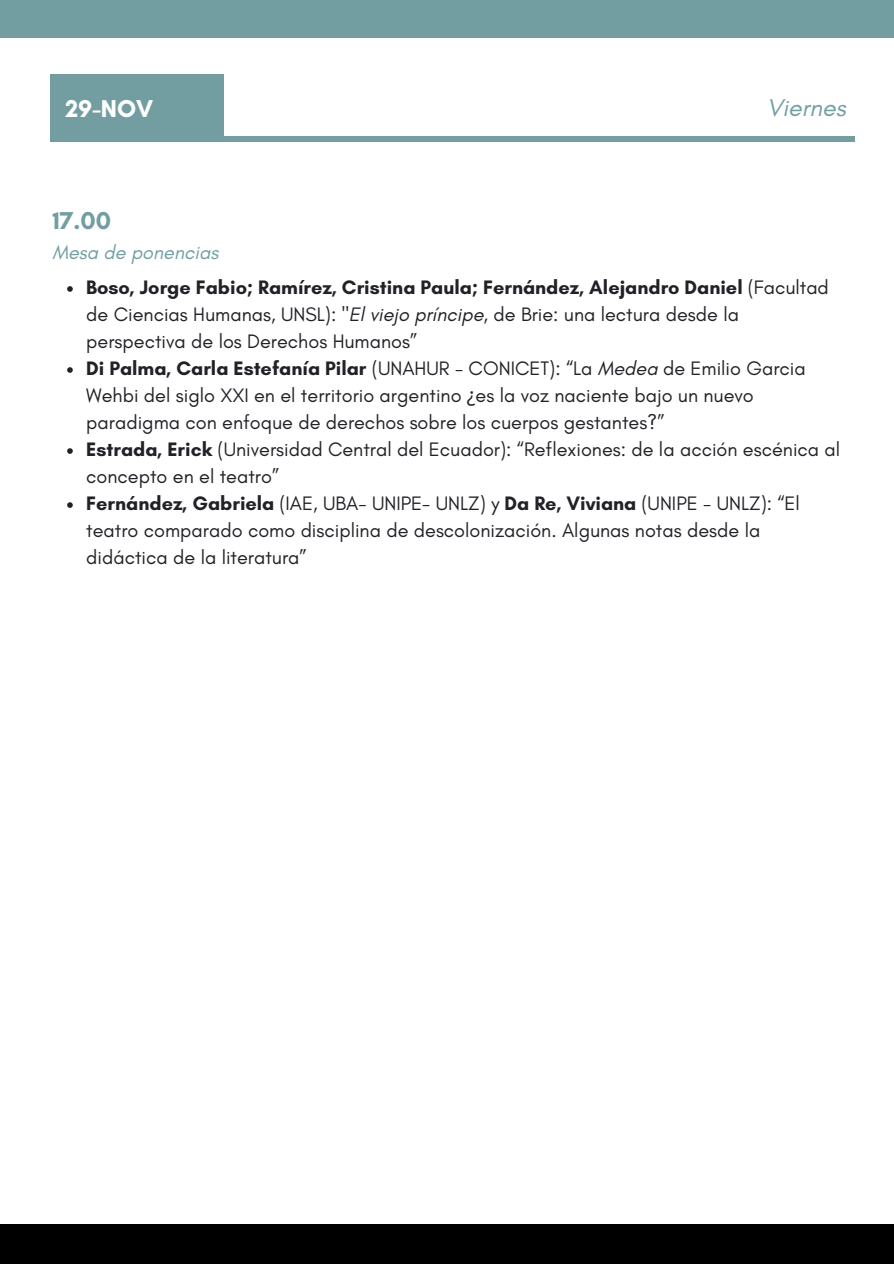
<style>
.page{position:relative;width:894px;height:1264px;background:#fff}
.page>*{position:absolute;margin:0;border:0;box-sizing:border-box;transform-origin:0 0}
.t1{font:italic 24.75px "Glacial Indifference";color:#729ea1}
.t2{font:700 24.75px "Glacial Indifference";color:#fff}
.t3{font:700 24.75px "Glacial Indifference";color:#729ea1}
.t4{font:19.8px/27px "Glacial Indifference";color:#212227}
.t5{font:italic 19.8px "Glacial Indifference";color:#729ea1}
.s1{font-weight:700}
.s2{font-style:italic}
.s3{font-family:"Noto Sans"}
</style>
<div class="page">
<div style="left:56px;top:136px;width:798px;height:5px;background:#729ea1"></div>
<div style="left:50px;top:75px;width:174px;height:67px;background:#729ea1"></div>
<div style="left:0;top:1224px;width:893px;height:39px;background:#000"></div>
<div style="left:0;top:0;width:893px;height:38px;background:#729ea1"></div>
<svg style="left:67px;top:286px;width:6px;height:6px"></svg>
<svg style="left:67px;top:367px;width:6px;height:6px"></svg>
<svg style="left:67px;top:448px;width:6px;height:6px"></svg>
<svg style="left:67px;top:502px;width:6px;height:6px"></svg>
<h1 class="t2" style="left:65px;top:93px;width:89px">29-NOV</h1>
<h2 class="t1" style="left:766px;top:92px;width:80px">Viernes</h2>
<h1 class="t3" style="left:52px;top:205px;width:60px">17.00</h1>
<p class="t5" style="left:52px;top:240px;width:167px">Mesa de ponencias</p>
<p class="t4" style="left:86px;top:273px;width:744px"><span class="s1">Boso, Jorge Fabio; Ramírez, Cristina Paula; Fernández, Alejandro Daniel</span> (Facultad de Ciencias Humanas, UNSL): "<span class="s2">El viejo príncipe</span>, de Brie: una lectura desde la perspectiva de los Derechos Humanos”</p>
<p class="t4" style="left:86px;top:354px;width:720px"><span class="s1">Di Palma, Carla Estefanía Pilar</span> (UNAHUR - CONICET): “La <span class="s2">Medea</span> de Emilio Garcia<br>Wehbi del siglo XXI en el territorio argentino <span class="s3">¿</span>es la voz naciente bajo un nuevo paradigma con enfoque de derechos sobre los cuerpos gestantes?”</p>
<p class="t4" style="left:86px;top:435px;width:755px"><span class="s1">Estrada, Erick</span> (Universidad Central del Ecuador): “Reflexiones: de la acción escénica al concepto en el teatro”</p>
<p class="t4" style="left:86px;top:489px;width:715px"><span class="s1">Fernández, Gabriela</span> (IAE, UBA- UNIPE- UNLZ) y <span class="s1">Da Re, Viviana</span> (UNIPE - UNLZ): “El teatro comparado como disciplina de descolonización. Algunas notas desde la didáctica de la literatura”</p>
</div>
